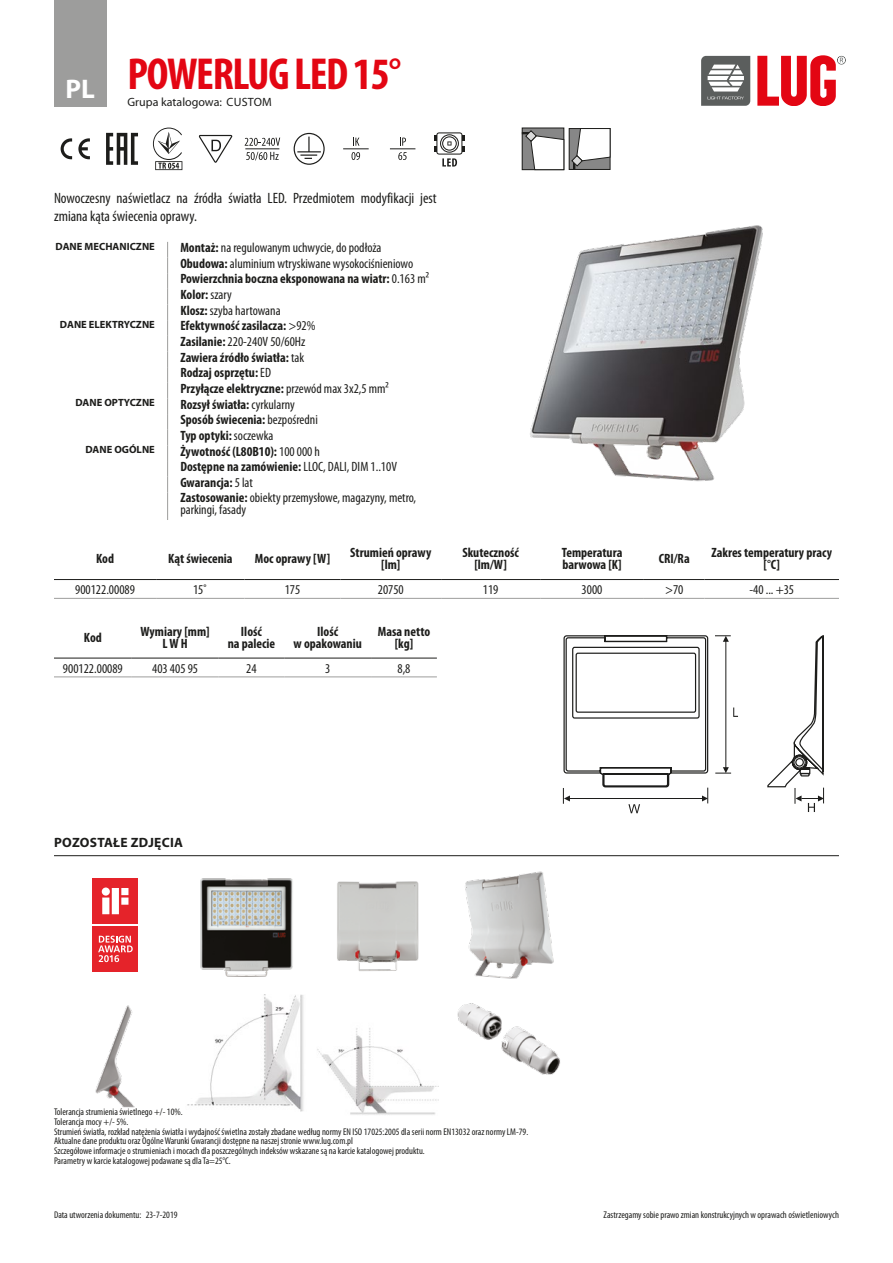
<style>
.page{position:relative;width:893px;height:1263px;background:#fff}
.page>*{position:absolute;margin:0;border:0;box-sizing:border-box;transform-origin:0 0}
.t1{font:700 condensed 45px "Myriad Pro";letter-spacing:-.03em;color:#e30613}
.t2{font:700 27px "Myriad Pro";color:#fff}
.Charakterystyka{font:condensed 15px/18px "Myriad Pro";color:#1d1d1b}
.tabela_opisowa_body{font:700 condensed 13.5px "Myriad Pro";color:#1d1d1b}
.tabela_opisowa_body-2{font:condensed 13.5px/12px "Myriad Pro";color:#1d1d1b}
.tabela_naglowek{font:700 condensed 13.5px/12px "Myriad Pro";color:#1d1d1b;text-align:center}
.tabela_body{font:condensed 13.5px "Myriad Pro";color:#1d1d1b}
.Naglowek_sekcji{font:700 13.5px "Myriad Pro";letter-spacing:.02em;color:#1d1d1b}
.t3{font:12px "Myriad Pro";color:#1d1d1b}
.tab_opisy_tab{font:700 10.5px "Myriad Pro";color:#1d1d1b}
.t4{font:condensed 9.75px/9.8px "Myriad Pro";color:#1d1d1b}
.s1{font-weight:700}
.s2{font-weight:400}
</style>
<div class="page">
<div style="left:54px;top:0;width:52px;height:106px;background:#9d9d9c"></div>
<svg style="left:757px;top:55px;width:89px;height:51px"></svg>
<svg style="left:701px;top:56px;width:49px;height:50px"></svg>
<svg style="left:90px;top:876px;width:50px;height:98px"></svg>
<div style="left:93px;top:926px;width:45px;height:45px;background:#e5232a"></div>
<div style="left:93px;top:878px;width:45px;height:46px;background:#e5232a"></div>
<svg style="left:102px;top:887px;width:26px;height:27px"></svg>
<svg style="left:98px;top:936px;width:35px;height:26px"></svg>
<img style="left:200px;top:878px;width:93px;height:99px">
<img style="left:337px;top:881px;width:82px;height:90px">
<img style="left:465px;top:871px;width:89px;height:108px">
<img style="left:95px;top:1005px;width:40px;height:103px">
<img style="left:187px;top:995px;width:117px;height:116px">
<img style="left:317px;top:1028px;width:122px;height:87px">
<img style="left:457px;top:1003px;width:103px;height:72px">
<hr style="left:54px;top:855px;width:785px;height:1px;background:#1d1d1b">
<img style="left:530px;top:225px;width:233px;height:257px">
<svg style="left:61px;top:138px;width:29px;height:21px"></svg>
<svg style="left:106px;top:133px;width:32px;height:32px"></svg>
<svg style="left:153px;top:128px;width:29px;height:42px"></svg>
<svg style="left:199px;top:135px;width:33px;height:28px"></svg>
<svg style="left:245px;top:138px;width:35px;height:8px"></svg>
<svg style="left:246px;top:152px;width:33px;height:8px"></svg>
<hr style="left:245px;top:148px;width:34px;height:1px;background:#1d1d1b">
<svg style="left:294px;top:133px;width:31px;height:32px"></svg>
<svg style="left:343px;top:138px;width:26px;height:22px"></svg>
<svg style="left:390px;top:138px;width:25px;height:22px"></svg>
<svg style="left:435px;top:132px;width:29px;height:35px"></svg>
<div style="left:522px;top:128px;width:42px;height:42px;border:1px solid #1d1d1b"></div>
<svg style="left:522px;top:130px;width:42px;height:40px"></svg>
<div style="left:569px;top:128px;width:41px;height:42px;border:1px solid #1d1d1b"></div>
<svg style="left:571px;top:128px;width:40px;height:42px"></svg>
<svg style="left:167px;top:242px;width:1px;height:278px"></svg>
<hr style="left:54px;top:677px;width:78px;height:1px;background:#9d9d9c">
<hr style="left:132px;top:677px;width:87px;height:1px;background:#9d9d9c">
<hr style="left:219px;top:677px;width:65px;height:1px;background:#9d9d9c">
<hr style="left:284px;top:677px;width:87px;height:1px;background:#9d9d9c">
<hr style="left:371px;top:677px;width:66px;height:1px;background:#9d9d9c">
<hr style="left:54px;top:658px;width:78px;height:1px;background:#1d1d1b">
<hr style="left:132px;top:658px;width:87px;height:1px;background:#1d1d1b">
<hr style="left:219px;top:658px;width:65px;height:1px;background:#1d1d1b">
<hr style="left:284px;top:658px;width:87px;height:1px;background:#1d1d1b">
<hr style="left:371px;top:658px;width:66px;height:1px;background:#1d1d1b">
<svg style="left:563px;top:635px;width:261px;height:169px"></svg>
<svg style="left:733px;top:707px;width:5px;height:10px"></svg>
<hr style="left:570px;top:798px;width:134px;height:1px;background:#1d1d1b">
<svg style="left:563px;top:788px;width:7px;height:16px"></svg>
<svg style="left:702px;top:788px;width:6px;height:15px"></svg>
<svg style="left:628px;top:804px;width:12px;height:9px"></svg>
<hr style="left:725px;top:640px;width:1px;height:129px;background:#1d1d1b">
<svg style="left:715px;top:767px;width:16px;height:7px"></svg>
<svg style="left:715px;top:635px;width:16px;height:7px"></svg>
<svg style="left:795px;top:788px;width:29px;height:24px"></svg>
<hr style="left:54px;top:598px;width:102px;height:1px;background:#9d9d9c">
<hr style="left:156px;top:598px;width:88px;height:1px;background:#9d9d9c">
<hr style="left:244px;top:598px;width:96px;height:1px;background:#9d9d9c">
<hr style="left:340px;top:598px;width:101px;height:1px;background:#9d9d9c">
<hr style="left:441px;top:598px;width:99px;height:1px;background:#9d9d9c">
<hr style="left:540px;top:598px;width:104px;height:1px;background:#9d9d9c">
<hr style="left:644px;top:598px;width:61px;height:1px;background:#9d9d9c">
<hr style="left:705px;top:598px;width:134px;height:1px;background:#9d9d9c">
<hr style="left:54px;top:579px;width:102px;height:1px;background:#1d1d1b">
<hr style="left:156px;top:579px;width:88px;height:1px;background:#1d1d1b">
<hr style="left:244px;top:579px;width:96px;height:1px;background:#1d1d1b">
<hr style="left:340px;top:579px;width:101px;height:1px;background:#1d1d1b">
<hr style="left:441px;top:579px;width:99px;height:1px;background:#1d1d1b">
<hr style="left:540px;top:579px;width:104px;height:1px;background:#1d1d1b">
<hr style="left:644px;top:579px;width:61px;height:1px;background:#1d1d1b">
<hr style="left:705px;top:579px;width:134px;height:1px;background:#1d1d1b">
<h2 class="t2" style="left:65px;top:71px;width:31px">PL</h2>
<h1 class="t1" style="left:128px;top:46px;width:275px">POWERLUG LED 15°</h1>
<p class="t3" style="left:128px;top:95px;width:146px">Grupa katalogowa: CUSTOM</p>
<p class="Charakterystyka" style="left:54px;top:188px;width:384px">Nowoczesny naświetlacz na źródła światła LED. Przedmiotem modyfikacji jest zmiana kąta świecenia oprawy.</p>
<p class="tab_opisy_tab" style="left:56px;top:239px;width:101px">DANE MECHANICZNE</p>
<p class="tabela_opisowa_body-2" style="left:180px;top:241px;width:203px"><span class="s1">Montaż:</span> na regulowanym uchwycie, do podłoża</p>
<p class="tabela_opisowa_body-2" style="left:180px;top:257px;width:234px"><span class="s1">Obudowa:</span> aluminium wtryskiwane wysokociśnieniowo</p>
<p class="tabela_opisowa_body" style="left:180px;top:270px;width:250px">Powierzchnia boczna eksponowana na wiatr: <span class="s2">0.163 m²</span></p>
<p class="tabela_opisowa_body" style="left:180px;top:286px;width:53px">Kolor: <span class="s2">szary</span></p>
<p class="tabela_opisowa_body-2" style="left:180px;top:304px;width:102px"><span class="s1">Klosz:</span> szyba hartowana</p>
<p class="tab_opisy_tab" style="left:60px;top:318px;width:96px">DANE ELEKTRYCZNE</p>
<p class="tabela_opisowa_body" style="left:180px;top:317px;width:137px">Efektywność zasilacza: <span class="s2">&gt;92%</span></p>
<p class="tabela_opisowa_body-2" style="left:180px;top:335px;width:127px"><span class="s1">Zasilanie:</span> 220-240V 50/60Hz</p>
<p class="tabela_opisowa_body" style="left:180px;top:349px;width:125px">Zawiera źródło światła: <span class="s2">tak</span></p>
<p class="tabela_opisowa_body" style="left:180px;top:364px;width:92px">Rodzaj osprzętu: <span class="s2">ED</span></p>
<p class="tabela_opisowa_body" style="left:180px;top:380px;width:210px">Przyłącze elektryczne: <span class="s2">przewód max 3x2,5 mm²</span></p>
<p class="tab_opisy_tab" style="left:75px;top:396px;width:81px">DANE OPTYCZNE</p>
<p class="tabela_opisowa_body" style="left:180px;top:396px;width:116px">Rozsył światła: <span class="s2">cyrkularny</span></p>
<p class="tabela_opisowa_body" style="left:180px;top:411px;width:139px">Sposób świecenia: <span class="s2">bezpośredni</span></p>
<p class="tabela_opisowa_body" style="left:180px;top:427px;width:95px">Typ optyki: <span class="s2">soczewka</span></p>
<p class="tab_opisy_tab" style="left:85px;top:443px;width:71px">DANE OGÓLNE</p>
<p class="tabela_opisowa_body" style="left:180px;top:443px;width:141px">Żywotność (L80B10): <span class="s2">100 000 h</span></p>
<p class="tabela_opisowa_body" style="left:180px;top:458px;width:218px">Dostępne na zamówienie: <span class="s2">LLOC, DALI, DIM 1..10V</span></p>
<p class="tabela_opisowa_body" style="left:180px;top:474px;width:74px">Gwarancja: <span class="s2">5 lat</span></p>
<p class="tabela_opisowa_body-2" style="left:180px;top:492px;width:237px"><span class="s1">Zastosowanie:</span> obiekty przemysłowe, magazyny, metro, parkingi, fasady</p>
<p class="tabela_naglowek" style="left:96px;top:552px;width:20px">Kod</p>
<p class="tabela_naglowek" style="left:168px;top:552px;width:66px">Kąt świecenia</p>
<p class="tabela_naglowek" style="left:255px;top:552px;width:77px">Moc oprawy [W]</p>
<p class="tabela_naglowek" style="left:350px;top:546px;width:83px">Strumień oprawy [lm]</p>
<p class="tabela_naglowek" style="left:462px;top:546px;width:58px">Skuteczność [lm/W]</p>
<p class="tabela_naglowek" style="left:562px;top:546px;width:62px;text-align:left">Temperatura barwowa [K]</p>
<p class="tabela_naglowek" style="left:659px;top:552px;width:32px">CRI/Ra</p>
<p class="tabela_naglowek" style="left:712px;top:546px;width:122px">Zakres temperatury pracy [°C]</p>
<p class="tabela_body" style="left:75px;top:581px;width:61px">900122.00089</p>
<p class="tabela_body" style="left:193px;top:581px;width:16px">15˚</p>
<p class="tabela_body" style="left:285px;top:581px;width:17px">175</p>
<p class="tabela_body" style="left:378px;top:581px;width:27px">20750</p>
<p class="tabela_body" style="left:483px;top:581px;width:17px">119</p>
<p class="tabela_body" style="left:582px;top:581px;width:22px">3000</p>
<p class="tabela_body" style="left:665px;top:581px;width:20px">&gt;70</p>
<p class="tabela_body" style="left:749px;top:581px;width:46px">-40 ... +35</p>
<p class="tabela_naglowek" style="left:84px;top:631px;width:20px">Kod</p>
<p class="tabela_naglowek" style="left:141px;top:625px;width:71px">Wymiary [mm]</p>
<p class="tabela_naglowek" style="left:162px;top:637px;width:27px">L W H</p>
<p class="tabela_naglowek" style="left:228px;top:625px;width:49px">Ilość<br>na palecie</p>
<p class="tabela_naglowek" style="left:294px;top:625px;width:70px">Ilość<br>w opakowaniu</p>
<p class="tabela_naglowek" style="left:378px;top:625px;width:54px">Masa netto [kg]</p>
<p class="tabela_body" style="left:63px;top:660px;width:61px">900122.00089</p>
<p class="tabela_body" style="left:152px;top:660px;width:47px">403 405 95</p>
<p class="tabela_body" style="left:246px;top:660px;width:12px">24</p>
<p class="tabela_body" style="left:325px;top:660px;width:7px">3</p>
<p class="tabela_body" style="left:397px;top:660px;width:15px">8,8</p>
<p class="Naglowek_sekcji" style="left:54px;top:833px;width:130px">POZOSTAŁE ZDJĘCIA</p>
<p class="t4" style="left:54px;top:1107px;width:476px">Tolerancja strumienia świetlnego +/- 10%.<br>Tolerancja mocy +/- 5%.<br>Strumień światła, rozkład natężenia światła i wydajność świetlna zostały zbadane według normy EN ISO 17025:2005 dla serii norm EN13032 oraz normy LM-79.<br>Aktualne dane produktu oraz Ogólne Warunki Gwarancji dostępne na naszej stronie www.lug.com.pl<br>Szczegółowe informacje o strumieniach i mocach dla poszczególnych indeksów wskazane są na karcie katalogowej produktu.<br>Parametry w karcie katalogowej podawane są dla Ta=25°C.</p>
<p class="t4" style="left:54px;top:1210px;width:125px">Data utworzenia dokumentu: 23-7-2019</p>
<p class="t4" style="left:604px;top:1210px;width:237px">Zastrzegamy sobie prawo zmian konstrukcyjnych w oprawach oświetleniowych</p>
</div>
